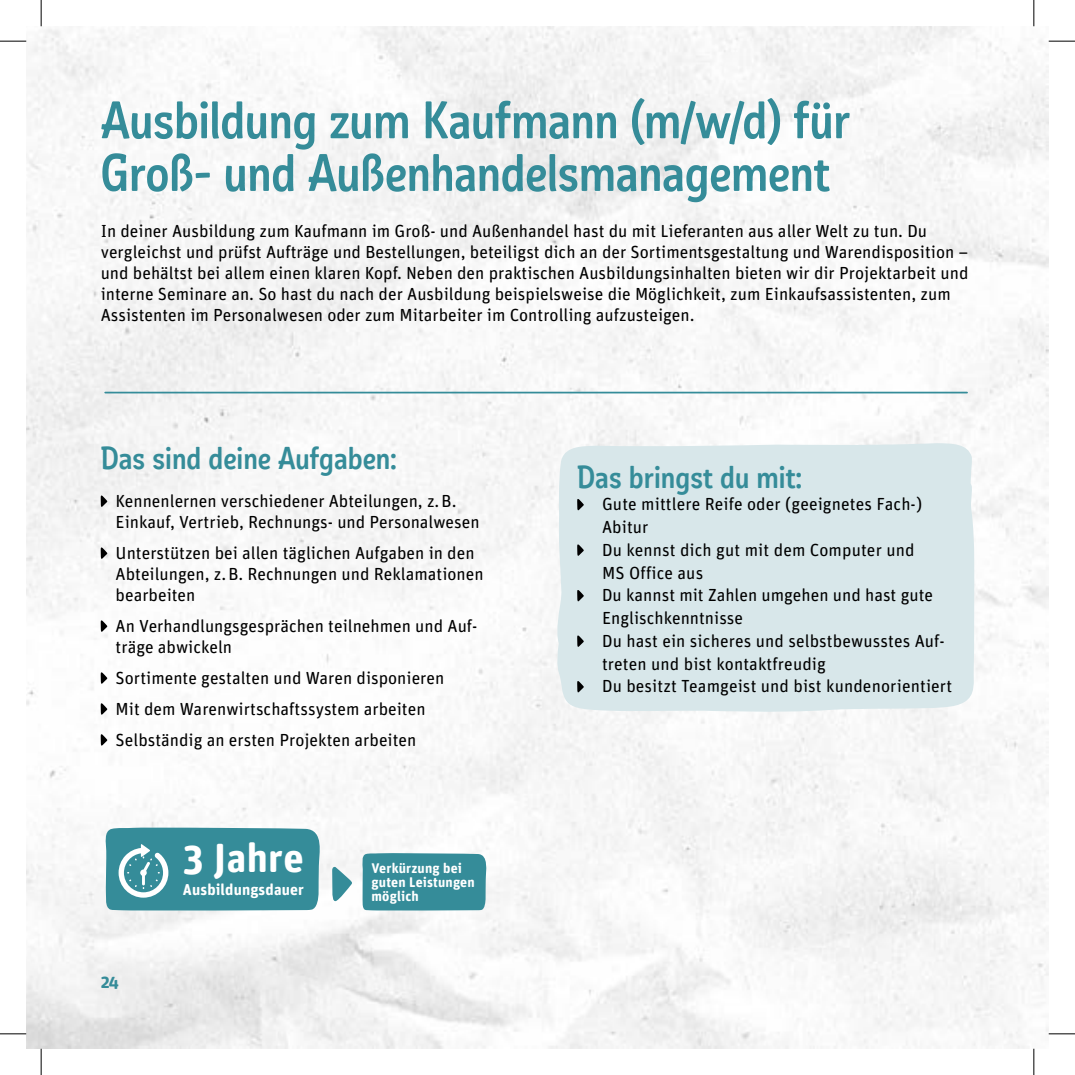
<style>
.page{position:relative;width:1075px;height:1075px;background:#fff}
.page>*{position:absolute;margin:0;border:0;box-sizing:border-box;transform-origin:0 0}
.t1{font:500 52.68px/52.7px "REWE Mato";letter-spacing:-.01em;color:#358c99}
.t2{font:700 40.6px "Unit Rounded OT";letter-spacing:.01em;color:#fff}
.t3{font:500 31.5px "REWE Mato";color:#358c99}
.t4{font:17.5px/22.8px "Unit Rounded OT";color:#000}
.t5{font:700 17.5px "Unit Rounded OT";color:#358c99}
.t6{font:700 15.75px "Unit Rounded OT";letter-spacing:.01em;color:#fff}
.t7{font:700 14px/14px "Unit Rounded OT";letter-spacing:.01em;color:#fff}
</style>
<div class="page">
<img style="left:26px;top:26px;width:1022px;height:1022px">
<div style="left:555px;top:443px;width:421px;height:270px;background:#d8e7ea"></div>
<svg style="left:577px;top:498px;width:6px;height:12px"></svg>
<svg style="left:577px;top:544px;width:6px;height:12px"></svg>
<svg style="left:577px;top:589px;width:6px;height:12px"></svg>
<svg style="left:577px;top:635px;width:6px;height:12px"></svg>
<svg style="left:577px;top:680px;width:6px;height:12px"></svg>
<svg style="left:101px;top:495px;width:6px;height:12px"></svg>
<svg style="left:101px;top:547px;width:6px;height:12px"></svg>
<svg style="left:101px;top:620px;width:6px;height:12px"></svg>
<svg style="left:101px;top:672px;width:6px;height:12px"></svg>
<svg style="left:101px;top:703px;width:6px;height:12px"></svg>
<svg style="left:101px;top:733px;width:6px;height:13px"></svg>
<hr style="left:105px;top:391px;width:862px;height:2px;background:#358c99">
<svg style="left:332px;top:866px;width:20px;height:35px"></svg>
<svg style="left:361px;top:852px;width:128px;height:58px;background:#42939f"></svg>
<svg style="left:103px;top:827px;width:221px;height:83px;background:#4897a2"></svg>
<svg style="left:0;top:41px;width:26px;height:1px"></svg>
<svg style="left:1048px;top:41px;width:26px;height:1px"></svg>
<svg style="left:0;top:1033px;width:26px;height:1px"></svg>
<svg style="left:1048px;top:1033px;width:26px;height:1px"></svg>
<svg style="left:41px;top:0;width:1px;height:26px"></svg>
<svg style="left:41px;top:1048px;width:1px;height:26px"></svg>
<svg style="left:1033px;top:0;width:1px;height:26px"></svg>
<svg style="left:1033px;top:1048px;width:1px;height:26px"></svg>
<h1 class="t1" style="left:101px;top:89px;width:751px">Ausbildung zum Kaufmann (m/w/d) für<br>Groß- und Außenhandelsmanagement</h1>
<p class="t4" style="left:101px;top:220px;width:869px;line-height:21px">In deiner Ausbildung zum Kaufmann im Groß- und Außenhandel hast du mit Lieferanten aus aller Welt zu tun. Du vergleichst und prüfst Aufträge und Bestellungen, beteiligst dich an der Sortimentsgestaltung und Warendisposition – und behältst bei allem einen klaren Kopf. Neben den praktischen Ausbildungsinhalten bieten wir dir Projektarbeit und interne Seminare an. So hast du nach der Ausbildung beispielsweise die Möglichkeit, zum Einkaufsassistenten, zum Assistenten im Personalwesen oder zum Mitarbeiter im Controlling aufzusteigen.</p>
<h3 class="t3" style="left:101px;top:434px;width:297px">Das sind deine Aufgaben:</h3>
<p class="t4" style="left:116px;top:490px;width:365px;line-height:21px">Kennenlernen verschiedener Abteilungen, z.B.<br>Einkauf, Vertrieb, Rechnungs- und Personalwesen</p>
<p class="t4" style="left:116px;top:542px;width:369px;line-height:21px">Unterstützen bei allen täglichen Aufgaben in den<br>Abteilungen, z.B. Rechnungen und Reklamationen bearbeiten</p>
<p class="t4" style="left:116px;top:615px;width:363px;line-height:21px">An Verhandlungsgesprächen teilnehmen und Auf&shy;träge abwickeln</p>
<p class="t4" style="left:116px;top:662px;width:330px;line-height:31px">Sortimente gestalten und Waren disponieren<br>Mit dem Warenwirtschaftssystem arbeiten<br>Selbständig an ersten Projekten arbeiten</p>
<p class="t5" style="left:101px;top:970px;width:20px">24</p>
<h2 class="t2" style="left:183px;top:831px;width:122px">3 Jahre</h2>
<p class="t6" style="left:183px;top:879px;width:122px">Ausbildungsdauer</p>
<p class="t7" style="left:371px;top:861px;width:105px">Verkürzung bei guten Leistungen möglich</p>
<h3 class="t3" style="left:577px;top:452px;width:226px">Das bringst du mit:</h3>
<p class="t4" style="left:602px;top:492px;width:352px">Gute mittlere Reife oder (geeignetes Fach-)<br>Abitur<br>Du kennst dich gut mit dem Computer und<br>MS Office aus<br>Du kannst mit Zahlen umgehen und hast gute<br>Englischkenntnisse<br>Du hast ein sicheres und selbstbewusstes Auf&shy;treten und bist kontaktfreudig<br>Du besitzt Teamgeist und bist kundenorientiert</p>
</div>
